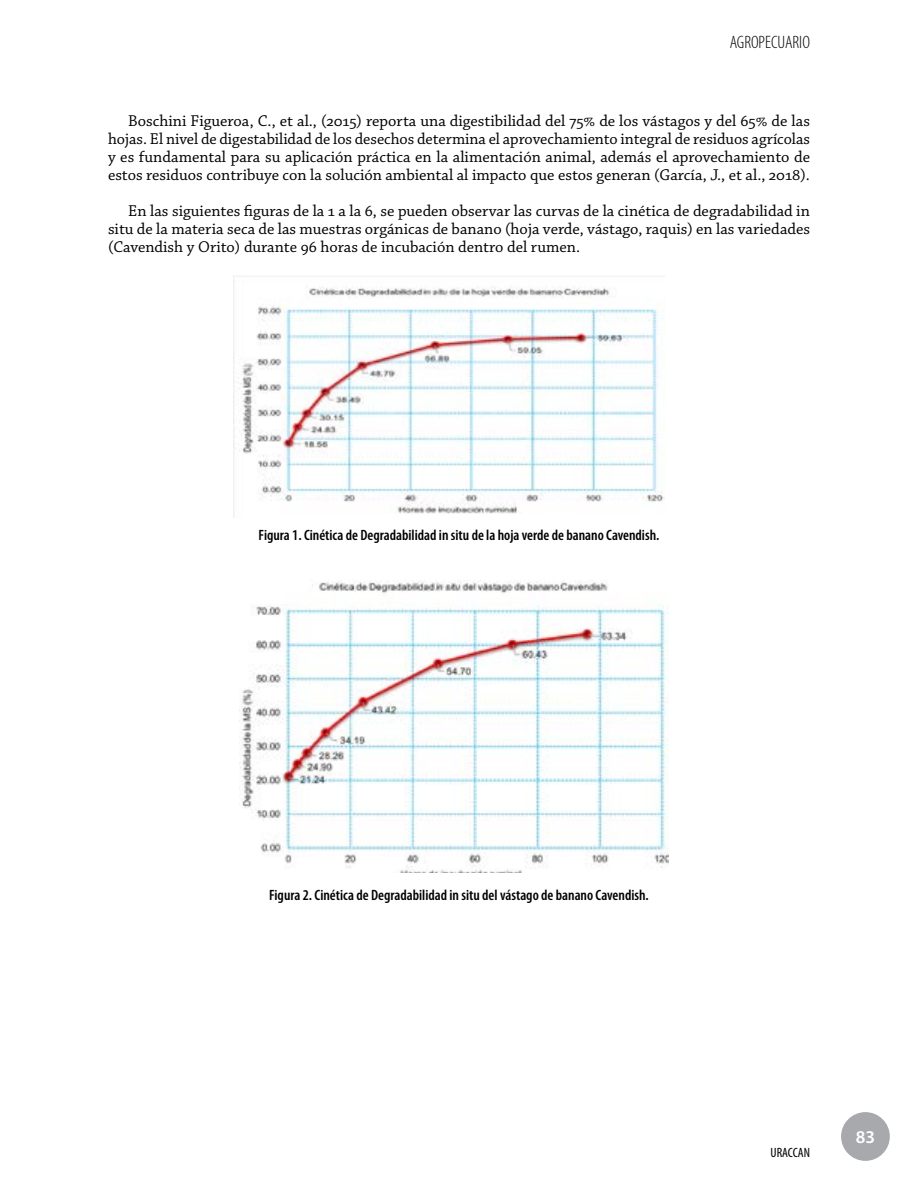
<style>
.page{position:relative;width:918px;height:1188px;background:#fff}
.page>*{position:absolute;margin:0;border:0;box-sizing:border-box;transform-origin:0 0}
.t1{font:300 condensed 18px "Myriad Pro";color:#000}
.t2{font:600 18px "Myriad Pro";color:#fff}
.t3{font:16.5px/18px "Chaparral Pro";color:#000;text-align:justify}
.t4{font:600 condensed 15px "Myriad Pro";color:#000}
.t5{font:condensed 13.5px "Myriad Pro";color:#000}
</style>
<div class="page">
<div style="left:841px;top:1112px;width:49px;height:49px;background:#a7a9ac;border-radius:50%"></div>
<img style="left:233px;top:275px;width:431px;height:242px">
<img style="left:239px;top:580px;width:429px;height:293px">
<p class="t1" style="left:730px;top:32px;width:82px">AGROPECUARIO</p>
<p class="t3" style="left:108px;top:112px;width:704px;text-indent:20px">Boschini Figueroa, C., et al., (2015) reporta una digestibilidad del 75% de los vástagos y del 65% de las hojas. El nivel de digestabilidad de los desechos determina el aprovechamiento integral de residuos agrícolas y es fundamental para su aplicación práctica en la alimentación animal, además el aprovechamiento de estos residuos contribuye con la solución ambiental al impacto que estos generan (García, J., et al., 2018).</p>
<p class="t3" style="left:108px;top:202px;width:703px;text-indent:20px">En las siguientes figuras de la 1 a la 6, se pueden observar las curvas de la cinética de degradabilidad in situ de la materia seca de las muestras orgánicas de banano (hoja verde, vástago, raquis) en las variedades (Cavendish y Orito) durante 96 horas de incubación dentro del rumen.</p>
<p class="t4" style="left:259px;top:527px;width:402px">Figura 1. Cinética de Degradabilidad in situ de la hoja verde de banano Cavendish.</p>
<p class="t4" style="left:269px;top:887px;width:381px">Figura 2. Cinética de Degradabilidad in situ del vástago de banano Cavendish.</p>
<p class="t5" style="left:771px;top:1145px;width:41px">URACCAN</p>
<p class="t2" style="left:856px;top:1126px;width:21px">83</p>
</div>
